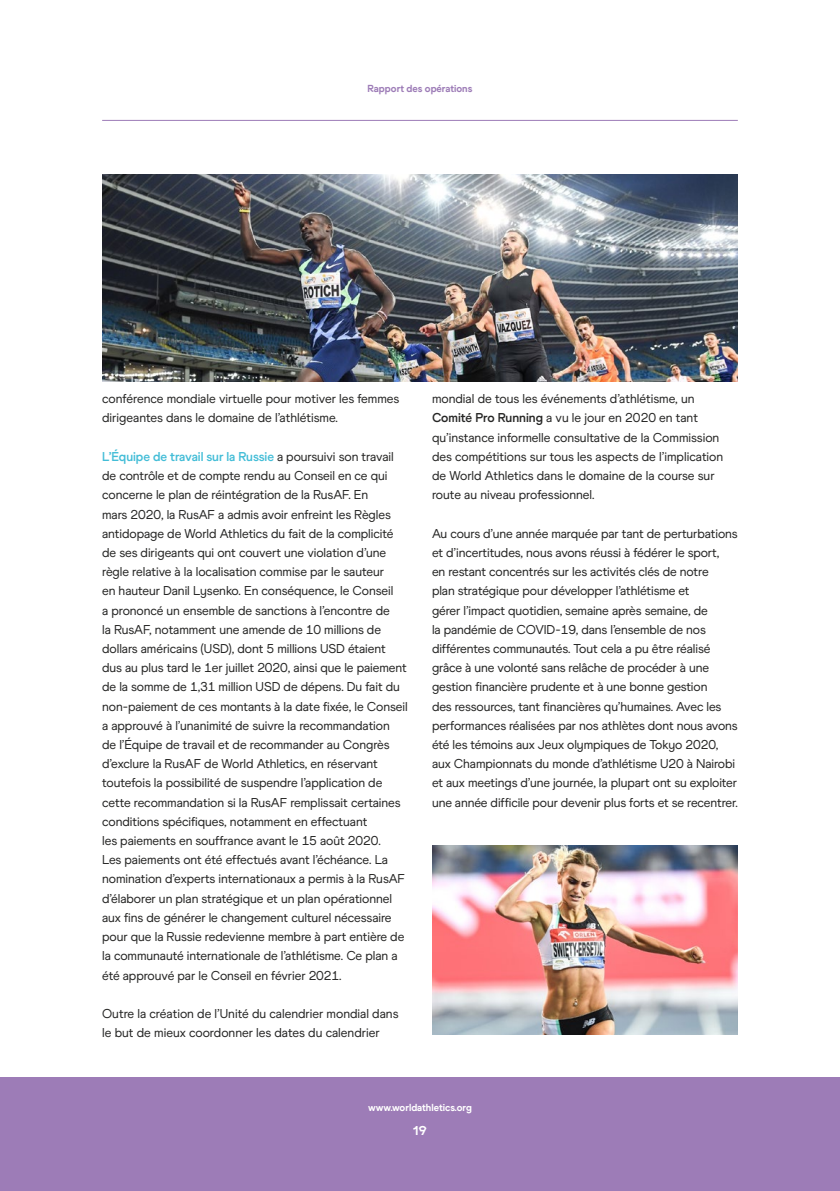
<style>
.page{position:relative;width:840px;height:1191px;background:#fff}
.page>*{position:absolute;margin:0;border:0;box-sizing:border-box;transform-origin:0 0}
.Body_Text_A_10_15{font:12.8px/19.2px "World Athletics";letter-spacing:-.005em;color:#262625}
.t1{font:12.8px "World Athletics Headline";color:#fff}
.t2{font:10.2px "World Athletics Headline";color:#fff}
.t3{font:10.2px "World Athletics Headline";color:#9d7cb7}
.s1{font-weight:700;color:#43bdd7}
.s2{font-weight:700}
</style>
<div class="page">
<div style="left:0;top:1077px;width:839px;height:114px;background:#9d7cb7"></div>
<hr style="left:102px;top:120px;width:635px;height:1px;background:#9d7cb7">
<img style="left:102px;top:175px;width:635px;height:206px">
<img style="left:432px;top:845px;width:305px;height:190px">
<p class="t3" style="left:367px;top:82px;width:106px">Rapport des opérations</p>
<p class="Body_Text_A_10_15" style="left:102px;top:389px;width:298px">conférence mondiale virtuelle pour motiver les femmes dirigeantes dans le domaine de l’athlétisme.</p>
<p class="Body_Text_A_10_15" style="left:102px;top:447px;width:307px"><span class="s1">L’Équipe de travail sur la Russie</span> a poursuivi son travail de contrôle et de compte rendu au Conseil en ce qui concerne le plan de réintégration de la RusAF. En<br>mars 2020, la RusAF a admis avoir enfreint les Règles antidopage de World Athletics du fait de la complicité de ses dirigeants qui ont couvert une violation d’une règle relative à la localisation commise par le sauteur<br>en hauteur Danil Lysenko. En conséquence, le Conseil<br>a prononcé un ensemble de sanctions à l’encontre de<br>la RusAF, notamment une amende de 10 millions de dollars américains (USD), dont 5 millions USD étaient dus au plus tard le 1er juillet 2020, ainsi que le paiement de la somme de 1,31 million USD de dépens. Du fait du non-paiement de ces montants à la date fixée, le Conseil a approuvé à l’unanimité de suivre la recommandation<br>de l’Équipe de travail et de recommander au Congrès d’exclure la RusAF de World Athletics, en réservant toutefois la possibilité de suspendre l’application de cette recommandation si la RusAF remplissait certaines conditions spécifiques, notamment en effectuant<br>les paiements en souffrance avant le 15 août 2020.<br>Les paiements ont été effectués avant l’échéance. La nomination d’experts internationaux a permis à la RusAF d’élaborer un plan stratégique et un plan opérationnel aux fins de générer le changement culturel nécessaire pour que la Russie redevienne membre à part entière de la communauté internationale de l’athlétisme. Ce plan a été approuvé par le Conseil en février 2021.</p>
<p class="Body_Text_A_10_15" style="left:102px;top:1004px;width:297px">Outre la création de l’Unité du calendrier mondial dans le but de mieux coordonner les dates du calendrier</p>
<p class="Body_Text_A_10_15" style="left:432px;top:389px;width:292px">mondial de tous les événements d’athlétisme, un <span class="s2">Comité Pro Running</span> a vu le jour en 2020 en tant qu’instance informelle consultative de la Commission des compétitions sur tous les aspects de l’implication de World Athletics dans le domaine de la course sur route au niveau professionnel.</p>
<p class="Body_Text_A_10_15" style="left:432px;top:524px;width:307px">Au cours d’une année marquée par tant de perturbations et d’incertitudes, nous avons réussi à fédérer le sport,<br>en restant concentrés sur les activités clés de notre<br>plan stratégique pour développer l’athlétisme et<br>gérer l’impact quotidien, semaine après semaine, de<br>la pandémie de COVID-19, dans l’ensemble de nos différentes communautés. Tout cela a pu être réalisé grâce à une volonté sans relâche de procéder à une gestion financière prudente et à une bonne gestion<br>des ressources, tant financières qu’humaines. Avec les performances réalisées par nos athlètes dont nous avons été les témoins aux Jeux olympiques de Tokyo 2020, aux Championnats du monde d’athlétisme U20 à Nairobi et aux meetings d’une journée, la plupart ont su exploiter une année difficile pour devenir plus forts et se recentrer.</p>
<p class="t2" style="left:368px;top:1101px;width:105px">www.worldathletics.org</p>
<p class="t1" style="left:413px;top:1123px;width:15px">19</p>
</div>
